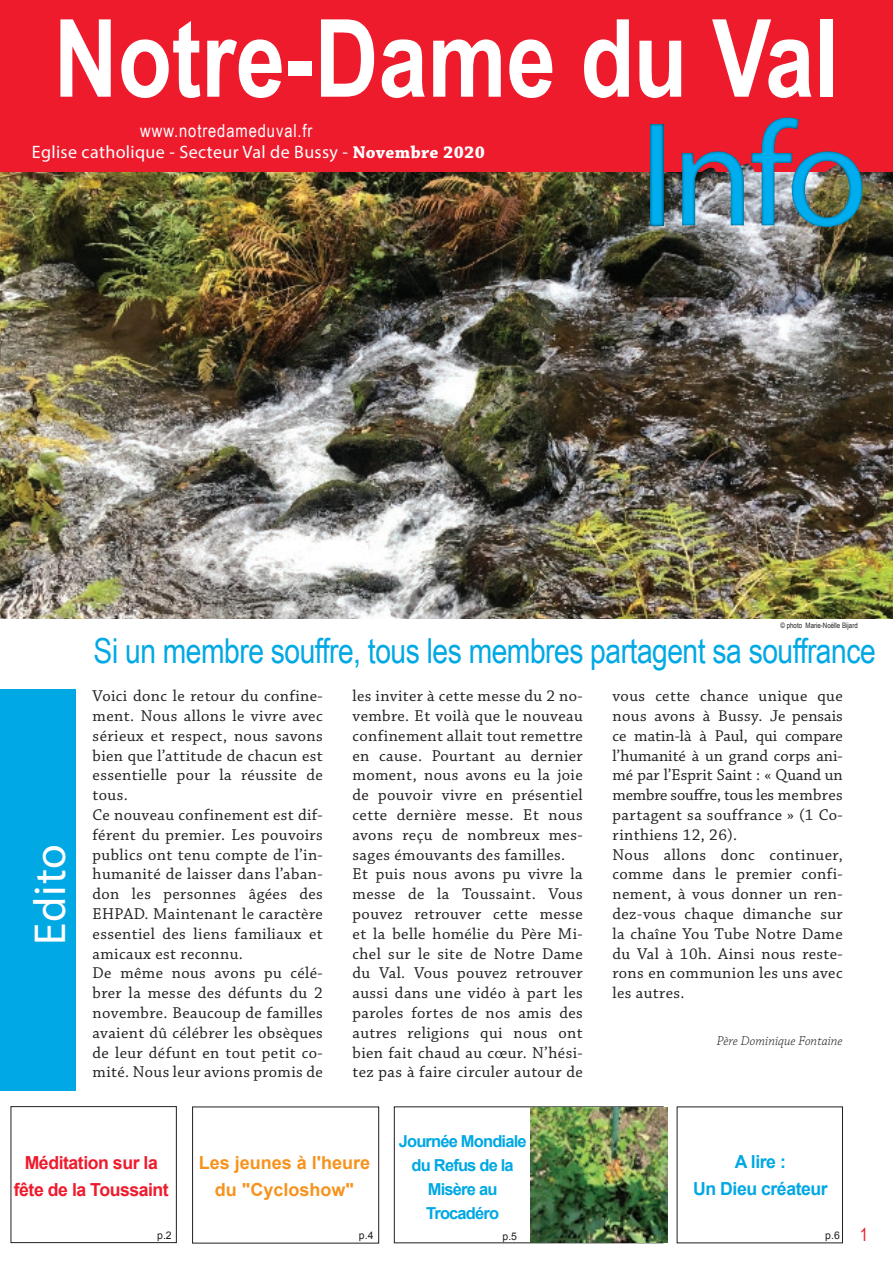
<style>
.page{position:relative;width:893px;height:1263px;background:#fff}
.page>*{position:absolute;margin:0;border:0;box-sizing:border-box;transform-origin:0 0}
.t1{font:150px "Myriad Pro";color:#00aeef}
.t2{font:700 108px "Arial Narrow";color:#fff}
.t3{font:45px "Myriad Pro";letter-spacing:.02em;color:#fff}
.t4{font:34.5px "Arial Narrow";letter-spacing:-.015em;color:#00a8e4}
.t5{font:18px "Myriad Pro";letter-spacing:.02em;color:#fff}
.t6{font:700 18px/27px "Arial";letter-spacing:-.025em;color:#ee1b2d;text-align:center}
.t7{font:700 18px/27px "Arial";color:#f7931d;text-align:center}
.t8{font:18px "Arial Narrow";letter-spacing:.05em;color:#fff}
.t9{font:700 18px/27px "Arial";letter-spacing:-.025em;color:#00a8e4;text-align:center}
.t10{font:18px "Arial Narrow";color:#ee1b2d}
.t11{font:16.5px/19.8px "Chaparral Pro";letter-spacing:.025em;color:#231f20}
.t12{font:700 16.5px/24px "Arial";letter-spacing:-.05em;color:#00a8e4;text-align:center}
.t13{font:italic 300 13.5px "Chaparral Pro";color:#231f20}
.t14{font:10.5px "Arial";color:#231f20}
.t15{font:7.5px "Arial Narrow";color:#231f20}
.s1{font-family:"Chaparral Pro";font-weight:700}
</style>
<div class="page">
<div style="left:192px;top:1107px;width:187px;height:136px;border:1px solid #231f20"></div>
<img style="left:0;top:172px;width:893px;height:447px">
<div style="left:0;top:0;width:893px;height:172px;background:#ee1b2d"></div>
<div style="left:0;top:689px;width:75px;height:402px;background:#00a8e4"></div>
<div style="left:11px;top:1106px;width:166px;height:137px;border:1px solid #231f20"></div>
<div style="left:394px;top:1106px;width:269px;height:137px;border:1px solid #231f20"></div>
<div style="left:603px;top:82px;width:290px;height:208px;background:#231f20;opacity:.75"></div>
<img style="left:531px;top:1108px;width:137px;height:134px">
<h2 class="t2" style="left:54px;top:-23px;width:787px">Notre-Dame du Val</h2>
<p class="t8" style="left:140px;top:118px;width:174px">www.notredameduval.fr</p>
<h1 class="t1" style="left:639px;top:83px;width:231px">Info</h1>
<p class="t5" style="left:32px;top:141px;width:454px">Eglise catholique - Secteur Val de Bussy - <span class="s1">Novembre 2020</span></p>
<p class="t15" style="left:780px;top:620px;width:79px">© photo Marie-Noëlle Bijard</p>
<h3 class="t3" style="left:22px;top:945px;width:102px;rotate:-90deg">Edito</h3>
<h3 class="t4" style="left:94px;top:625px;width:783px">Si un membre souffre, tous les membres partagent sa souffrance</h3>
<p class="t11" style="left:93px;top:687px;width:232px">Voici donc le retour du confine&shy;ment. Nous allons le vivre avec sérieux et respect, nous savons bien que l’attitude de chacun est essentielle pour la réussite de tous.<br>Ce nouveau confinement est dif&shy;férent du premier. Les pouvoirs publics ont tenu compte de l’in&shy;humanité de laisser dans l’aban&shy;don les personnes âgées des<br>EHPAD. Maintenant le caractère essentiel des liens familiaux et amicaux est reconnu.<br>De même nous avons pu célé&shy;brer la messe des défunts du 2 novembre. Beaucoup de familles avaient dû célébrer les obsèques de leur défunt en tout petit co&shy;mité. Nous leur avions promis de</p>
<p class="t11" style="left:353px;top:687px;width:232px">les inviter à cette messe du 2 no&shy;vembre. Et voilà que le nouveau confinement allait tout remettre en cause. Pourtant au dernier moment, nous avons eu la joie de pouvoir vivre en présentiel cette dernière messe. Et nous avons reçu de nombreux mes&shy;sages émouvants des familles.<br>Et puis nous avons pu vivre la messe de la Toussaint. Vous pouvez retrouver cette messe et la belle homélie du Père Mi&shy;chel sur le site de Notre Dame du Val. Vous pouvez retrouver aussi dans une vidéo à part les paroles fortes de nos amis des autres religions qui nous ont bien fait chaud au cœur. N’hési&shy;tez pas à faire circuler autour de</p>
<p class="t11" style="left:612px;top:687px;width:232px">vous cette chance unique que nous avons à Bussy. Je pensais ce matin-là à Paul, qui compare l’humanité à un grand corps ani&shy;mé par l’Esprit Saint : « Quand un membre souffre, tous les membres partagent sa souffrance » (1 Co&shy;rinthiens 12, 26).<br>Nous allons donc continuer, comme dans le premier confi&shy;nement, à vous donner un ren&shy;dez-vous chaque dimanche sur la chaîne You Tube Notre Dame du Val à 10h. Ainsi nous reste&shy;rons en communion les uns avec les autres.</p>
<p class="t13" style="left:717px;top:1033px;width:127px">Père Dominique Fontaine</p>
<p class="t12" style="left:399px;top:1130px;width:129px">Journée Mondiale du Refus de la<br>Misère au<br>Trocadéro</p>
<p class="t6" style="left:14px;top:1150px;width:156px">Méditation sur la fête de la Toussaint</p>
<p class="t7" style="left:199px;top:1149px;width:173px">Les jeunes à l'heure du "Cycloshow"</p>
<p class="t9" style="left:693px;top:1149px;width:136px">A lire :<br>Un Dieu créateur</p>
<p class="t14" style="left:359px;top:1229px;width:16px">p.4</p>
<p class="t14" style="left:503px;top:1229px;width:16px">p.5</p>
<p class="t14" style="left:157px;top:1229px;width:16px">p.2</p>
<p class="t14" style="left:825px;top:1228px;width:16px">p.6</p>
<p class="t10" style="left:860px;top:1221px;width:10px">1</p>
</div>
